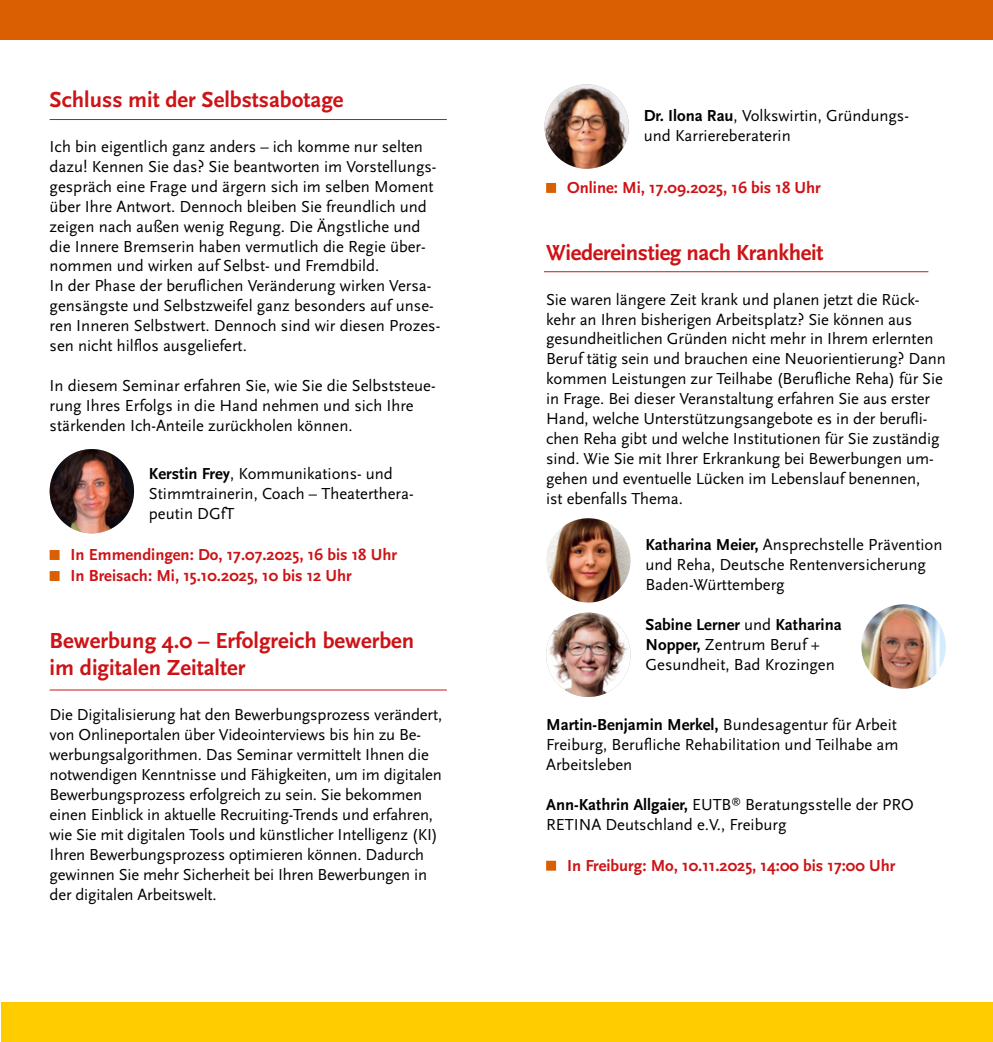
<style>
.page{position:relative;width:993px;height:1042px;background:#fff}
.page>*{position:absolute;margin:0;border:0;box-sizing:border-box;transform-origin:0 0}
.t1{font:700 22.75px/27.3px "Scala Sans OT";color:#cd1316}
.t2{font:16.62px/19.9px "Scala Sans OT";letter-spacing:-.005em;color:#000}
.t3{font:700 16.62px/21px "Scala Sans OT";color:#cd1316}
.s1{font-weight:700}
</style>
<div class="page">
<div style="left:0;top:0;width:992px;height:40px;background:#da5f02"></div>
<div style="left:1px;top:1002px;width:991px;height:40px;background:#fc0"></div>
<div style="left:50px;top:550px;width:10px;height:10px;background:#da5f02;border:2px solid #da5f02"></div>
<div style="left:50px;top:571px;width:10px;height:10px;background:#da5f02;border:2px solid #da5f02"></div>
<div style="left:546px;top:183px;width:10px;height:10px;background:#da5f02;border:2px solid #da5f02"></div>
<div style="left:546px;top:861px;width:10px;height:9px;background:#da5f02;border:2px solid #da5f02"></div>
<hr style="left:50px;top:119px;width:396px;height:1px;background:#cd1316">
<hr style="left:50px;top:689px;width:396px;height:1px;background:#cd1316">
<hr style="left:543px;top:271px;width:385px;height:1px;background:#cd1316">
<img style="left:544px;top:84px;width:84px;height:85px;border-radius:42px">
<img style="left:50px;top:449px;width:84px;height:84px;border-radius:42px">
<img style="left:546px;top:612px;width:84px;height:85px;border-radius:42px">
<svg style="left:861px;top:604px;width:84px;height:85px"></svg>
<img style="left:861px;top:604px;width:78px;height:85px">
<img style="left:546px;top:518px;width:84px;height:84px;border-radius:42px">
<h1 class="t1" style="left:50px;top:86px;width:295px">Schluss mit der Selbstsabotage</h1>
<p class="t2" style="left:50px;top:136px;width:392px">Ich bin eigentlich ganz anders – ich komme nur selten dazu! Kennen Sie das? Sie beantworten im Vorstellungs&shy;gespräch eine Frage und ärgern sich im selben Moment über Ihre Antwort. Dennoch bleiben Sie freundlich und zeigen nach außen wenig Regung. Die Ängstliche und die Innere Bremserin haben vermutlich die Regie über&shy;nommen und wirken auf Selbst- und Fremdbild.<br>In der Phase der beruflichen Veränderung wirken Versa&shy;gensängste und Selbstzweifel ganz besonders auf unse&shy;ren Inneren Selbstwert. Dennoch sind wir diesen Prozes&shy;sen nicht hilflos ausgeliefert.</p>
<p class="t2" style="left:50px;top:376px;width:387px">In diesem Seminar erfahren Sie, wie Sie die Selbststeue&shy;rung Ihres Erfolgs in die Hand nehmen und sich Ihre stärkenden Ich-Anteile zurückholen können.</p>
<p class="t2" style="left:149px;top:464px;width:266px"><span class="s1">Kerstin Frey</span>, Kommunikations- und<br>Stimmtrainerin, Coach – Theaterthera&shy;peutin DGfT</p>
<p class="t3" style="left:71px;top:544px;width:328px">In Emmendingen: Do, 17.07.2025, 16 bis 18 Uhr<br>In Breisach: Mi, 15.10.2025, 10 bis 12 Uhr</p>
<h1 class="t1" style="left:50px;top:627px;width:366px">Bewerbung 4.0 – Erfolgreich bewerben im digitalen Zeitalter</h1>
<p class="t2" style="left:50px;top:704px;width:394px">Die Digitalisierung hat den Bewerbungsprozess verändert, von Onlineportalen über Videointerviews bis hin zu Be&shy;werbungsalgorithmen. Das Seminar vermittelt Ihnen die notwendigen Kenntnisse und Fähigkeiten, um im digitalen Bewerbungsprozess erfolgreich zu sein. Sie bekommen einen Einblick in aktuelle Recruiting-Trends und erfahren, wie Sie mit digitalen Tools und künstlicher Intelligenz (KI)<br>Ihren Bewerbungsprozess optimieren können. Dadurch gewinnen Sie mehr Sicherheit bei Ihren Bewerbungen in der digitalen Arbeitswelt.</p>
<p class="t2" style="left:643px;top:106px;width:266px"><span class="s1">Dr. Ilona Rau</span>, Volkswirtin, Gründungs&shy;und Karriereberaterin</p>
<p class="t3" style="left:567px;top:177px;width:255px">Online: Mi, 17.09.2025, 16 bis 18 Uhr</p>
<h1 class="t1" style="left:546px;top:239px;width:279px">Wiedereinstieg nach Krankheit</h1>
<p class="t2" style="left:546px;top:289px;width:401px">Sie waren längere Zeit krank und planen jetzt die Rück&shy;kehr an Ihren bisherigen Arbeitsplatz? Sie können aus gesundheitlichen Gründen nicht mehr in Ihrem erlernten Beruf tätig sein und brauchen eine Neuorientierung? Dann kommen Leistungen zur Teilhabe (Berufliche Reha) für Sie in Frage. Bei dieser Veranstaltung erfahren Sie aus erster Hand, welche Unterstützungsangebote es in der berufli&shy;chen Reha gibt und welche Institutionen für Sie zuständig sind. Wie Sie mit Ihrer Erkrankung bei Bewerbungen um&shy;gehen und eventuelle Lücken im Lebenslauf benennen,<br>ist ebenfalls Thema.</p>
<p class="t2" style="left:645px;top:535px;width:298px"><span class="s1">Katharina Meier,</span> Ansprechstelle Prävention und Reha, Deutsche Rentenversicherung<br>Baden-Württemberg</p>
<p class="t2" style="left:645px;top:615px;width:198px"><span class="s1">Sabine Lerner</span> und <span class="s1">Katharina<br>Nopper,</span> Zentrum Beruf +<br>Gesundheit, Bad Krozingen</p>
<p class="t2" style="left:546px;top:714px;width:354px;text-align:justify"><span class="s1">Martin-Benjamin Merkel,</span> Bundesagentur für Arbeit Freiburg, Berufliche Rehabilitation und Teilhabe am Arbeitsleben</p>
<p class="t2" style="left:546px;top:794px;width:369px"><span class="s1">Ann-Kathrin Allgaier,</span> EUTB<sup>®</sup> Beratungsstelle der PRO<br>RETINA Deutschland e.V., Freiburg</p>
<p class="t3" style="left:567px;top:855px;width:329px">In Freiburg: Mo, 10.11.2025, 14:00 bis 17:00 Uhr</p>
</div>
